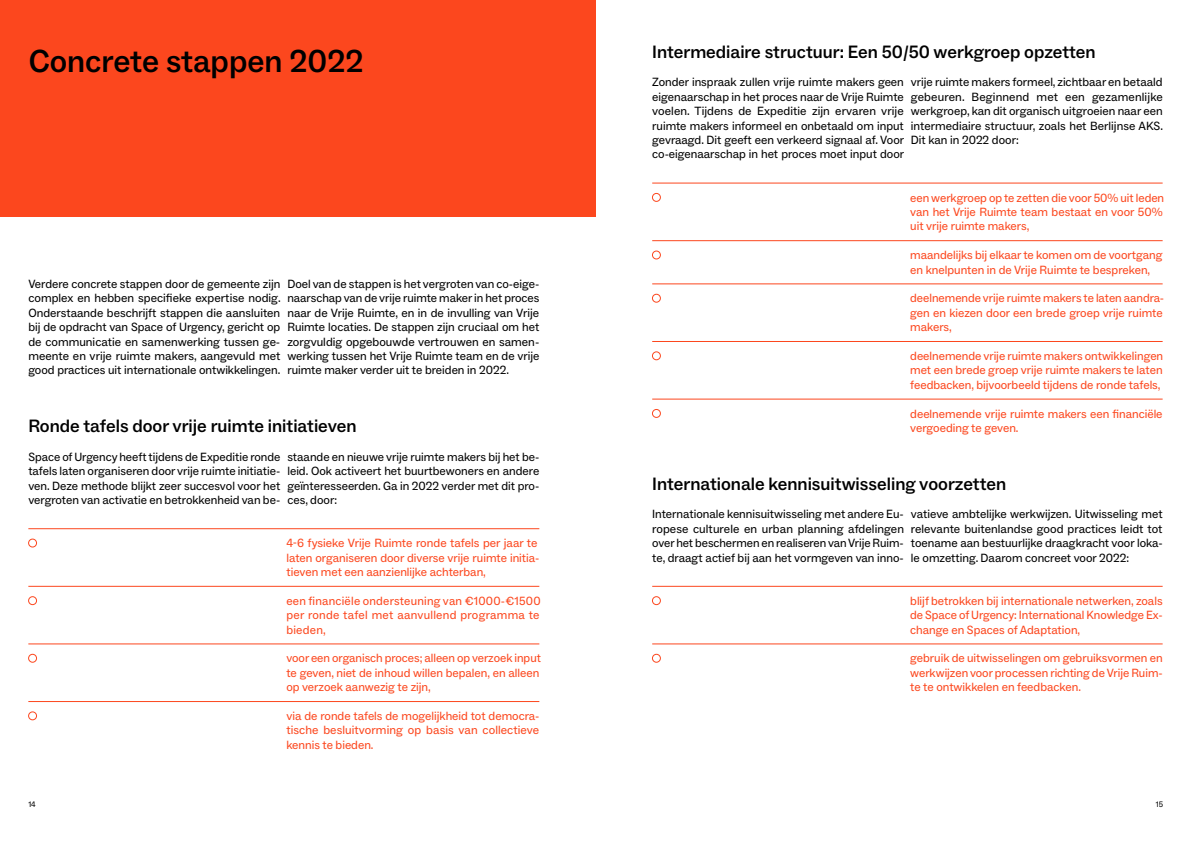
<style>
.page{position:relative;width:1191px;height:842px;background:#fff}
.page>*{position:absolute;margin:0;border:0;box-sizing:border-box;transform-origin:0 0}
.t1{font:500 32px "ABC Social";color:#000}
.t2{font:500 18px "ABC Social";color:#000}
.t3{font:12px/14.4px "ABC Social";color:#000;text-align:justify}
.t4{font:12px/14.4px "ABC Social";color:#fc471e}
.t5{font:8px "ABC Social";color:#000}
</style>
<div class="page">
<div style="left:0;top:0;width:595px;height:217px;background:#fc471e"></div>
<hr style="left:28px;top:528px;width:511px;height:1px;background:#fc471e">
<hr style="left:28px;top:586px;width:511px;height:1px;background:#fc471e">
<hr style="left:28px;top:644px;width:511px;height:1px;background:#fc471e">
<hr style="left:28px;top:701px;width:511px;height:1px;background:#fc471e">
<div style="left:28px;top:539px;width:9px;height:8px;border:1px solid #fc471e;border-radius:50%"></div>
<div style="left:28px;top:596px;width:9px;height:9px;border:1px solid #fc471e;border-radius:50%"></div>
<div style="left:28px;top:654px;width:9px;height:8px;border:1px solid #fc471e;border-radius:50%"></div>
<div style="left:28px;top:712px;width:9px;height:8px;border:1px solid #fc471e;border-radius:50%"></div>
<hr style="left:652px;top:183px;width:510px;height:1px;background:#fc471e">
<hr style="left:652px;top:240px;width:510px;height:1px;background:#fc471e">
<hr style="left:652px;top:284px;width:510px;height:1px;background:#fc471e">
<hr style="left:652px;top:341px;width:510px;height:1px;background:#fc471e">
<hr style="left:652px;top:399px;width:510px;height:1px;background:#fc471e">
<div style="left:652px;top:193px;width:8px;height:9px;border:1px solid #fc471e;border-radius:50%"></div>
<div style="left:652px;top:251px;width:8px;height:8px;border:1px solid #fc471e;border-radius:50%"></div>
<div style="left:652px;top:294px;width:8px;height:8px;border:1px solid #fc471e;border-radius:50%"></div>
<div style="left:652px;top:352px;width:8px;height:8px;border:1px solid #fc471e;border-radius:50%"></div>
<div style="left:652px;top:409px;width:8px;height:9px;border:1px solid #fc471e;border-radius:50%"></div>
<hr style="left:652px;top:586px;width:510px;height:1px;background:#fc471e">
<hr style="left:652px;top:644px;width:510px;height:1px;background:#fc471e">
<div style="left:652px;top:596px;width:8px;height:9px;border:1px solid #fc471e;border-radius:50%"></div>
<div style="left:652px;top:654px;width:8px;height:8px;border:1px solid #fc471e;border-radius:50%"></div>
<h1 class="t1" style="left:29px;top:42px;width:336px">Concrete stappen 2022</h1>
<p class="t3" style="left:28px;top:277px;width:254px">Verdere concrete stappen door de gemeente zijn complex en hebben specifieke expertise nodig.<br>Onderstaande beschrijft stappen die aansluiten bij de opdracht van Space of Urgency, gericht op de communicatie en samenwerking tussen ge&shy;meente en vrije ruimte makers, aangevuld met good practices uit internationale ontwikkelingen.</p>
<p class="t3" style="left:287px;top:277px;width:253px">Doel van de stappen is het vergroten van co-eige&shy;naarschap van de vrije ruimte maker in het proces naar de Vrije Ruimte, en in de invulling van Vrije Ruimte locaties. De stappen zijn cruciaal om het zorgvuldig opgebouwde vertrouwen en samen&shy;werking tussen het Vrije Ruimte team en de vrije ruimte maker verder uit te breiden in 2022.</p>
<h2 class="t2" style="left:28px;top:415px;width:330px">Ronde tafels door vrije ruimte initiatieven</h2>
<p class="t3" style="left:28px;top:450px;width:253px">Space of Urgency heeft tijdens de Expeditie ronde tafels laten organiseren door vrije ruimte initiatie&shy;ven. Deze methode blijkt zeer succesvol voor het vergroten van activatie en betrokkenheid van be-</p>
<p class="t3" style="left:287px;top:450px;width:253px">staande en nieuwe vrije ruimte makers bij het be&shy;leid. Ook activeert het buurtbewoners en andere geïnteresseerden. Ga in 2022 verder met dit pro&shy;ces, door:</p>
<p class="t4" style="left:286px;top:536px;width:254px">4-6 fysieke Vrije Ruimte ronde tafels per jaar te laten organiseren door diverse vrije ruimte initia&shy;tieven met een aanzienlijke achterban,</p>
<p class="t4" style="left:286px;top:594px;width:256px;text-align:justify">een financiële ondersteuning van €1000-€1500 per ronde tafel met aanvullend programma te bieden,</p>
<p class="t4" style="left:286px;top:651px;width:256px">voor een organisch proces; alleen op verzoek input te geven, niet de inhoud willen bepalen, en alleen op verzoek aanwezig te zijn,</p>
<p class="t4" style="left:286px;top:709px;width:254px;text-align:justify">via de ronde tafels de mogelijkheid tot democra&shy;tische besluitvorming op basis van collectieve kennis te bieden.</p>
<h2 class="t2" style="left:652px;top:40px;width:445px">Intermediaire structuur: Een 50/50 werkgroep opzetten</h2>
<p class="t3" style="left:652px;top:75px;width:253px">Zonder inspraak zullen vrije ruimte makers geen eigenaarschap in het proces naar de Vrije Ruimte voelen. Tijdens de Expeditie zijn ervaren vrije ruimte makers informeel en onbetaald om input gevraagd. Dit geeft een verkeerd signaal af. Voor co-eigenaarschap in het proces moet input door</p>
<p class="t3" style="left:911px;top:75px;width:253px">vrije ruimte makers formeel, zichtbaar en betaald gebeuren. Beginnend met een gezamenlijke werkgroep, kan dit organisch uitgroeien naar een intermediaire structuur, zoals het Berlijnse AKS.<br>Dit kan in 2022 door:</p>
<p class="t4" style="left:910px;top:190px;width:255px">een werkgroep op te zetten die voor 50% uit leden van het Vrije Ruimte team bestaat en voor 50% uit vrije ruimte makers,</p>
<p class="t4" style="left:910px;top:248px;width:254px">maandelijks bij elkaar te komen om de voortgang en knelpunten in de Vrije Ruimte te bespreken,</p>
<p class="t4" style="left:910px;top:291px;width:255px">deelnemende vrije ruimte makers te laten aandra&shy;gen en kiezen door een brede groep vrije ruimte makers,</p>
<p class="t4" style="left:910px;top:349px;width:254px;text-align:justify">deelnemende vrije ruimte makers ontwikkelingen met een brede groep vrije ruimte makers te laten feedbacken, bijvoorbeeld tijdens de ronde tafels,</p>
<p class="t4" style="left:910px;top:406px;width:254px">deelnemende vrije ruimte makers een financiële vergoeding te geven.</p>
<h2 class="t2" style="left:652px;top:472px;width:355px">Internationale kennisuitwisseling voorzetten</h2>
<p class="t3" style="left:652px;top:507px;width:253px">Internationale kennisuitwisseling met andere Eu&shy;ropese culturele en urban planning afdelingen over het beschermen en realiseren van Vrije Ruim&shy;te, draagt actief bij aan het vormgeven van inno-</p>
<p class="t3" style="left:911px;top:507px;width:253px">vatieve ambtelijke werkwijzen. Uitwisseling met relevante buitenlandse good practices leidt tot toename aan bestuurlijke draagkracht voor loka&shy;le omzetting. Daarom concreet voor 2022:</p>
<p class="t4" style="left:910px;top:594px;width:254px;text-align:justify">blijf betrokken bij internationale netwerken, zoals de Space of Urgency: International Knowledge Ex&shy;change en Spaces of Adaptation,</p>
<p class="t4" style="left:910px;top:651px;width:254px;text-align:justify">gebruik de uitwisselingen om gebruiksvormen en werkwijzen voor processen richting de Vrije Ruim&shy;te te ontwikkelen en feedbacken.</p>
<p class="t5" style="left:28px;top:799px;width:9px">14</p>
<p class="t5" style="left:1155px;top:799px;width:9px">15</p>
</div>
